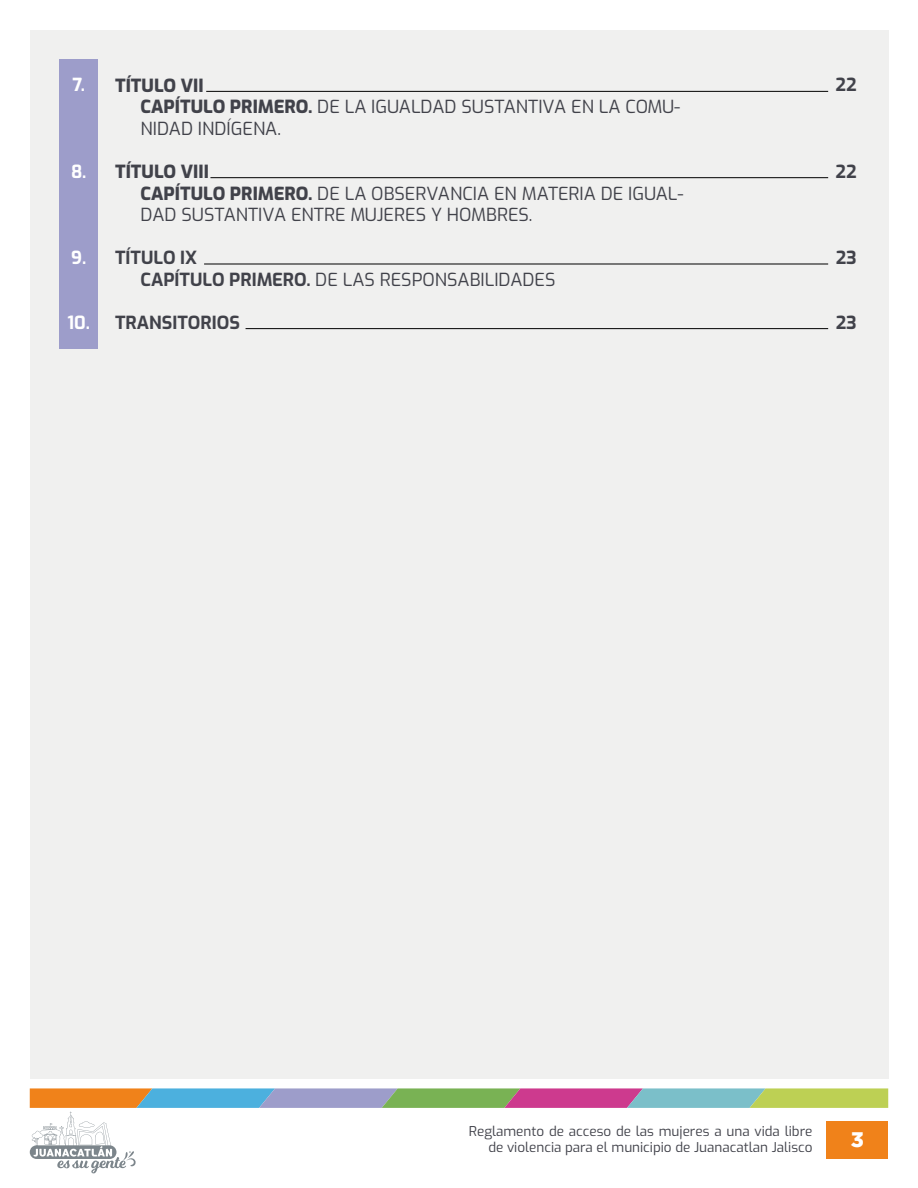
<style>
.page{position:relative;width:918px;height:1188px;background:#fff}
.page>*{position:absolute;margin:0;border:0;box-sizing:border-box;transform-origin:0 0}
.t1{font:900 21px "Gotham";color:#fff}
.t2{font:18px/21.6px "Exo";color:#41424a}
.t3{font:700 18px/21.6px "Exo";color:#41424a}
.t4{font:700 18px "Exo";color:#fff}
.t5{font:13.5px/16.2px "Exo";color:#41424a;text-align:right}
.s1{font-weight:800}
.s2{font-weight:400}
</style>
<div class="page">
<div style="left:30px;top:30px;width:858px;height:1049px;background:#f0f0ef"></div>
<svg style="left:30px;top:1088px;width:858px;height:85px"></svg>
<div style="left:60px;top:60px;width:38px;height:289px;background:#9d9dca"></div>
<hr style="left:206px;top:91px;width:622px;height:1px;background:#000">
<hr style="left:210px;top:177px;width:618px;height:1px;background:#000">
<hr style="left:204px;top:264px;width:624px;height:1px;background:#000">
<hr style="left:246px;top:328px;width:582px;height:1px;background:#000">
<p class="t4" style="left:72px;top:72px;width:14px">7.</p>
<p class="t4" style="left:71px;top:158px;width:17px">8.</p>
<p class="t4" style="left:71px;top:245px;width:17px">9.</p>
<p class="t4" style="left:67px;top:310px;width:24px">10.</p>
<p class="t2" style="left:141px;top:73px;width:541px;text-indent:-26px"><span class="s1">TÍTULO VII<br>CAPÍTULO PRIMERO.</span> DE LA IGUALDAD SUSTANTIVA EN LA COMU-<br>NIDAD INDÍGENA.</p>
<p class="t2" style="left:141px;top:160px;width:545px;text-indent:-26px"><span class="s1">TÍTULO VIII<br>CAPÍTULO PRIMERO.</span> DE LA OBSERVANCIA EN MATERIA DE IGUAL-<br>DAD SUSTANTIVA ENTRE MUJERES Y HOMBRES.</p>
<p class="t3" style="left:141px;top:246px;width:417px;text-indent:-26px">TÍTULO IX<br>CAPÍTULO PRIMERO. <span class="s2">DE LAS RESPONSABILIDADES</span></p>
<p class="t3" style="left:115px;top:311px;width:126px">TRANSITORIOS</p>
<p class="t3" style="left:836px;top:73px;width:23px">22</p>
<p class="t3" style="left:836px;top:160px;width:23px">22</p>
<p class="t3" style="left:836px;top:246px;width:22px">23</p>
<p class="t3" style="left:836px;top:311px;width:22px">23</p>
<p class="t5" style="left:469px;top:1123px;width:345px">Reglamento de acceso de las mujeres a una vida libre de violencia para el municipio de Juanacatlan Jalisco</p>
<p class="t1" style="left:851px;top:1127px;width:15px">3</p>
</div>
